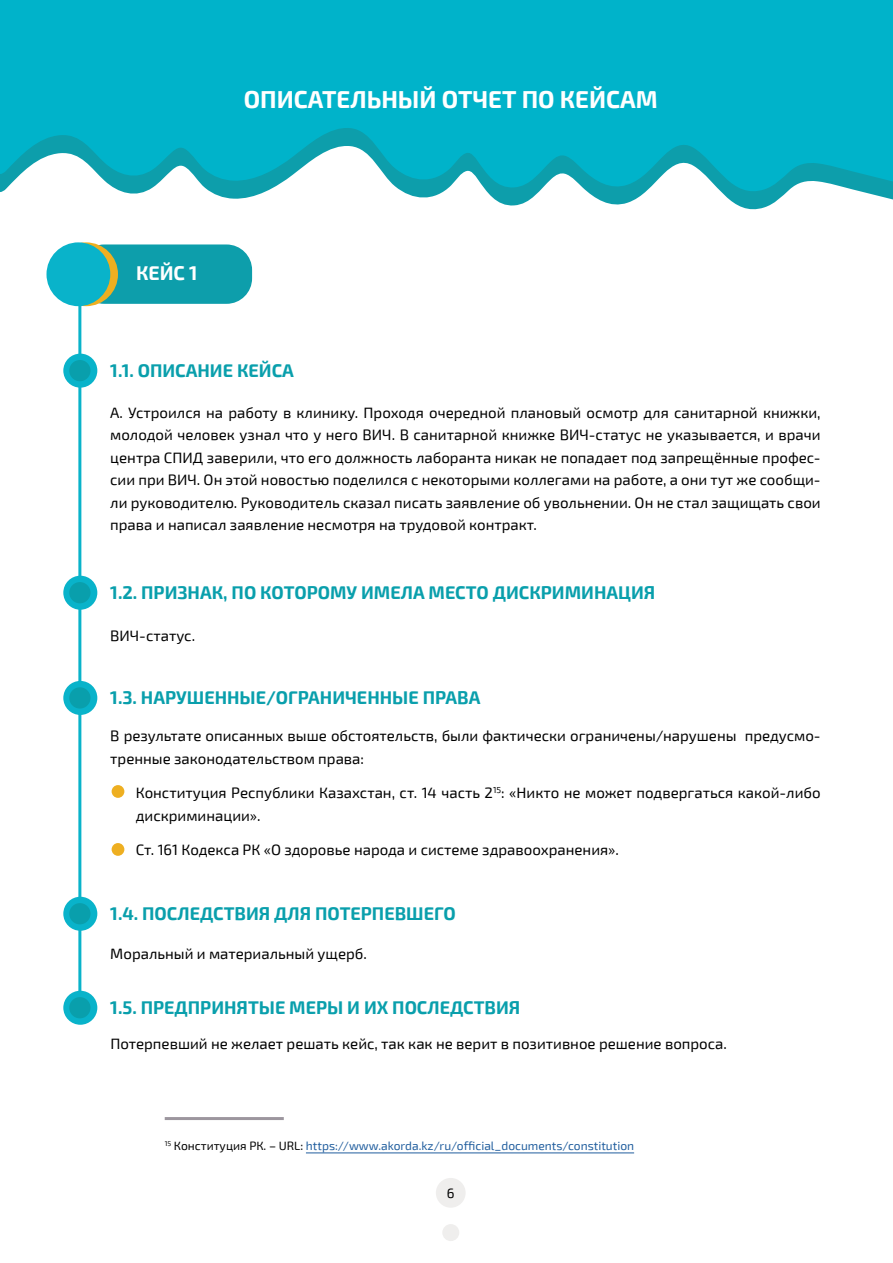
<style>
.page{position:relative;width:893px;height:1263px;background:#fff}
.page>*{position:absolute;margin:0;border:0;box-sizing:border-box;transform-origin:0 0}
.t1{font:700 24px "Exo 2";color:#fff}
.t2{font:700 19.5px "Exo 2";color:#fff}
.t3{font:700 18px "Exo 2";color:#099fac}
.t4{font:15px/22.5px "Exo 2";color:#000}
.t5{font:13.5px "Exo 2";color:#000}
.t6{font:12px "Exo 2";color:#215e9e}
.s1{color:#000}
</style>
<div class="page">
<div style="left:436px;top:1178px;width:30px;height:30px;background:#efeeed;border-radius:50%"></div>
<div style="left:442px;top:1224px;width:17px;height:17px;background:#efeeed;border-radius:50%"></div>
<div style="left:79px;top:244px;width:173px;height:60px;background:#0d9eab;border-radius:26px"></div>
<svg style="left:54px;top:242px;width:64px;height:64px"></svg>
<hr style="left:78px;top:274px;width:3px;height:734px;background:#09b3ca">
<hr style="left:306px;top:1152px;width:328px;height:1px;background:#215e9e">
<hr style="left:165px;top:1117px;width:119px;height:3px;background:#9c969e">
<svg style="left:0;top:0;width:893px;height:200px;background:#17b7cb"></svg>
<div style="left:46px;top:242px;width:64px;height:64px;background:#09b3ca;border-radius:50%"></div>
<div style="left:63px;top:354px;width:34px;height:34px;background:#09b3ca;border-radius:50%"></div>
<div style="left:69px;top:360px;width:22px;height:21px;background:#099fac;border-radius:50%"></div>
<div style="left:63px;top:681px;width:34px;height:34px;background:#09b3ca;border-radius:50%"></div>
<div style="left:63px;top:897px;width:34px;height:34px;background:#09b3ca;border-radius:50%"></div>
<div style="left:63px;top:991px;width:34px;height:34px;background:#09b3ca;border-radius:50%"></div>
<div style="left:112px;top:785px;width:12px;height:13px;background:#eeaf21;border-radius:50%"></div>
<div style="left:112px;top:843px;width:12px;height:13px;background:#eeaf21;border-radius:50%"></div>
<div style="left:63px;top:576px;width:34px;height:34px;background:#09b3ca;border-radius:50%"></div>
<div style="left:69px;top:582px;width:22px;height:21px;background:#099fac;border-radius:50%"></div>
<div style="left:69px;top:687px;width:22px;height:21px;background:#099fac;border-radius:50%"></div>
<div style="left:69px;top:903px;width:22px;height:21px;background:#099fac;border-radius:50%"></div>
<div style="left:69px;top:997px;width:22px;height:21px;background:#099fac;border-radius:50%"></div>
<h1 class="t1" style="left:244px;top:85px;width:415px">ОПИСАТЕЛЬНЫЙ ОТЧЕТ ПО КЕЙСАМ</h1>
<h2 class="t2" style="left:136px;top:261px;width:63px">КЕЙС 1</h2>
<p class="t3" style="left:110px;top:360px;width:185px">1.1. ОПИСАНИЕ КЕЙСА</p>
<p class="t4" style="left:110px;top:401px;width:712px;text-align:justify">А. Устроился на работу в клинику. Проходя очередной плановый осмотр для санитарной книжки, молодой человек узнал что у него ВИЧ. В санитарной книжке ВИЧ-статус не указывается, и врачи центра СПИД заверили, что его должность лаборанта никак не попадает под запрещённые профес&shy;сии при ВИЧ. Он этой новостью поделился с некоторыми коллегами на работе, а они тут же сообщи&shy;ли руководителю. Руководитель сказал писать заявление об увольнении. Он не стал защищать свои права и написал заявление несмотря на трудовой контракт.</p>
<p class="t3" style="left:110px;top:582px;width:546px">1.2. ПРИЗНАК, ПО КОТОРОМУ ИМЕЛА МЕСТО ДИСКРИМИНАЦИЯ</p>
<p class="t4" style="left:110px;top:625px;width:86px">ВИЧ-статус.</p>
<p class="t3" style="left:110px;top:687px;width:372px">1.3. НАРУШЕННЫЕ/ОГРАНИЧЕННЫЕ ПРАВА</p>
<p class="t4" style="left:110px;top:725px;width:712px">В результате описанных выше обстоятельств, были фактически ограничены/нарушены предусмо&shy;тренные законодательством права:</p>
<p class="t4" style="left:136px;top:782px;width:686px">Конституция Республики Казахстан, ст. 14 часть 2<sup>15</sup>: «Никто не может подвергаться какой-либо дискриминации».</p>
<p class="t4" style="left:136px;top:839px;width:485px">Ст. 161 Кодекса РК «О здоровье народа и системе здравоохранения».</p>
<p class="t3" style="left:110px;top:903px;width:347px">1.4. ПОСЛЕДСТВИЯ ДЛЯ ПОТЕРПЕВШЕГО</p>
<p class="t4" style="left:110px;top:942px;width:258px">Моральный и материальный ущерб.</p>
<p class="t3" style="left:110px;top:997px;width:412px">1.5. ПРЕДПРИНЯТЫЕ МЕРЫ И ИХ ПОСЛЕДСТВИЯ</p>
<p class="t4" style="left:110px;top:1033px;width:618px">Потерпевший не желает решать кейс, так как не верит в позитивное решение вопроса.</p>
<p class="t6" style="left:165px;top:1139px;width:471px"><sup>15</sup> <span class="s1">Конституция РК. – URL:</span> https://www.akorda.kz/ru/official_documents/constitution</p>
<p class="t5" style="left:447px;top:1185px;width:9px">6</p>
</div>
